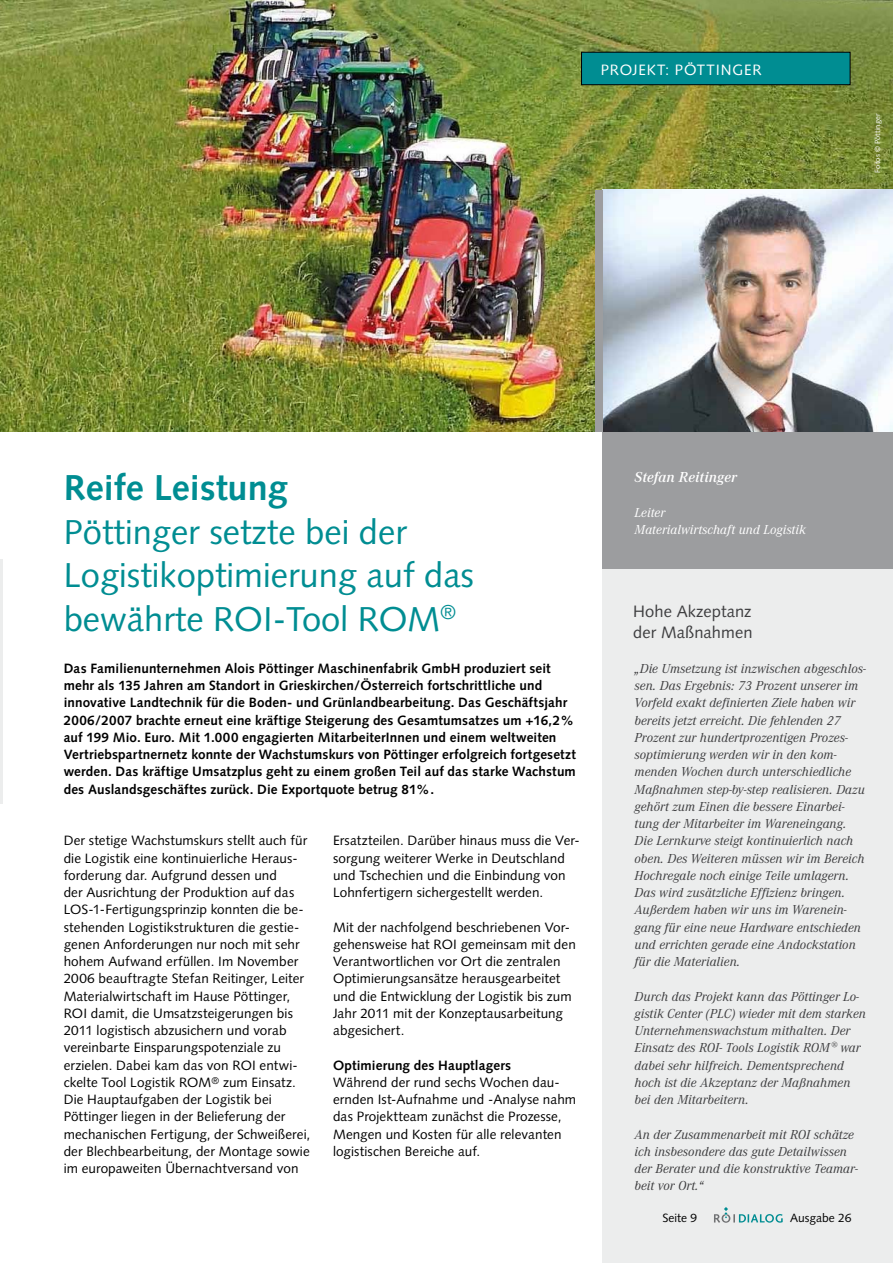
<style>
.page{position:relative;width:893px;height:1263px;background:#fff}
.page>*{position:absolute;margin:0;border:0;box-sizing:border-box;transform-origin:0 0}
.t1{font:700 36px "Syntax";color:#008d92}
.t2{font:34.5px/43.5px "Syntax";color:#008d92}
.t3{font:16.5px/21px "Syntax LT Std";letter-spacing:.005em;color:#3e3e40}
.t4{font:15px "Syntax LT Std";letter-spacing:.055em;color:#fff}
.t5{font:italic 15px "CA Dem";letter-spacing:.005em;color:#fff}
.t6{font:13.5px/17.2px "Syntax";letter-spacing:.005em;color:#000}
.t7{font:italic 13.5px/17.2px "CA Reg";letter-spacing:.005em;color:#3e3e40}
.t8{font:700 13.5px/17.2px "Syntax";letter-spacing:.01em;color:#000}
.t9{font:italic 13.5px/17.2px "CA Reg";letter-spacing:.005em;color:#fff}
.t10{font:12px "Syntax LT Std";color:#000}
.t11{font:7.5px "Syntax";letter-spacing:.015em;color:#fff}
</style>
<div class="page">
<hr style="left:0;top:559px;width:3px;height:245px;background:#eceded">
<div style="left:602px;top:565px;width:291px;height:698px;background:#eceded"></div>
<div style="left:602px;top:422px;width:291px;height:147px;background:#9c9d9f"></div>
<svg style="left:714px;top:1207px;width:69px;height:16px"></svg>
<img style="left:0;top:0;width:893px;height:431px">
<div style="left:581px;top:52px;width:269px;height:33px;background:#008d92"></div>
<div style="left:581px;top:52px;width:269px;height:33px;border:1px solid #000"></div>
<img style="left:602px;top:190px;width:291px;height:241px">
<div style="left:595px;top:190px;width:7px;height:241px;background:#9c9d9f"></div>
<p class="t4" style="left:601px;top:64px;width:162px">PROJEKT: PÖTTINGER</p>
<p class="t11" style="left:874px;top:173px;width:61px;rotate:-90deg">Fotos © Pöttinger</p>
<h1 class="t1" style="left:64px;top:473px;width:225px">Reife Leistung</h1>
<h2 class="t2" style="left:64px;top:513px;width:412px">Pöttinger setzte bei der<br>Logistikoptimierung auf das bewährte ROI-Tool ROM<sup>®</sup></h2>
<p class="t8" style="left:64px;top:661px;width:514px">Das Familienunternehmen Alois Pöttinger Maschinenfabrik GmbH produziert seit mehr als 135 Jahren am Standort in Grieskirchen/Österreich fortschrittliche und innovative Landtechnik für die Boden- und Grünlandbearbeitung. Das Geschäftsjahr 2006/2007 brachte erneut eine kräftige Steigerung des Gesamtumsatzes um +16,2% auf 199 Mio. Euro. Mit 1.000 engagierten MitarbeiterInnen und einem weltweiten Vertriebspartnernetz konnte der Wachstumskurs von Pöttinger erfolgreich fortgesetzt werden. Das kräftige Umsatzplus geht zu einem großen Teil auf das starke Wachstum des Auslandsgeschäftes zurück. Die Exportquote betrug 81%.</p>
<p class="t6" style="left:64px;top:833px;width:248px">Der stetige Wachstumskurs stellt auch für die Logistik eine kontinuierliche Heraus&shy;forderung dar. Aufgrund dessen und<br>der Ausrichtung der Produktion auf das LOS-1-Fertigungsprinzip konnten die be&shy;stehenden Logistikstrukturen die gestie&shy;genen Anforderungen nur noch mit sehr hohem Aufwand erfüllen. Im November 2006 beauftragte Stefan Reitinger, Leiter Materialwirtschaft im Hause Pöttinger, ROI damit, die Umsatzsteigerungen bis 2011 logistisch abzusichern und vorab vereinbarte Einsparungspotenziale zu erzielen. Dabei kam das von ROI entwi&shy;ckelte Tool Logistik ROM<sup>®</sup> zum Einsatz.<br>Die Hauptaufgaben der Logistik bei Pöttinger liegen in der Belieferung der mechanischen Fertigung, der Schweißerei, der Blechbearbeitung, der Montage sowie im europaweiten Übernachtversand von</p>
<p class="t6" style="left:333px;top:833px;width:248px">Ersatzteilen. Darüber hinaus muss die Ver&shy;sorgung weiterer Werke in Deutschland und Tschechien und die Einbindung von Lohnfertigern sichergestellt werden.</p>
<p class="t6" style="left:333px;top:920px;width:244px">Mit der nachfolgend beschriebenen Vor&shy;gehensweise hat ROI gemeinsam mit den Verantwortlichen vor Ort die zentralen Optimierungsansätze herausgearbeitet und die Entwicklung der Logistik bis zum Jahr 2011 mit der Konzeptausarbeitung abgesichert.</p>
<p class="t8" style="left:333px;top:1058px;width:180px">Optimierung des Hauptlagers</p>
<p class="t6" style="left:333px;top:1075px;width:245px">Während der rund sechs Wochen dau&shy;ernden Ist-Aufnahme und -Analyse nahm das Projektteam zunächst die Prozesse, Mengen und Kosten für alle relevanten logistischen Bereiche auf.</p>
<p class="t5" style="left:634px;top:468px;width:104px">Stefan Reitinger</p>
<p class="t9" style="left:634px;top:505px;width:173px">Leiter<br>Materialwirtschaft und Logistik</p>
<p class="t3" style="left:633px;top:602px;width:121px">Hohe Akzeptanz der Maßnahmen</p>
<p class="t7" style="left:634px;top:661px;width:233px">„Die Umsetzung ist inzwischen abgeschlos&shy;sen. Das Ergebnis: 73 Prozent unserer im Vorfeld exakt definierten Ziele haben wir bereits jetzt erreicht. Die fehlenden 27<br>Prozent zur hundertprozentigen Prozes&shy;soptimierung werden wir in den kom&shy;menden Wochen durch unterschiedliche Maßnahmen step-by-step realisieren. Dazu gehört zum Einen die bessere Einarbei&shy;tung der Mitarbeiter im Wareneingang.<br>Die Lernkurve steigt kontinuierlich nach oben. Des Weiteren müssen wir im Bereich Hochregale noch einige Teile umlagern.<br>Das wird zusätzliche Effizienz bringen.<br>Außerdem haben wir uns im Warenein&shy;gang für eine neue Hardware entschieden und errichten gerade eine Andockstation für die Materialien.</p>
<p class="t7" style="left:634px;top:989px;width:233px">Durch das Projekt kann das Pöttinger Lo&shy;gistik Center (PLC) wieder mit dem starken Unternehmenswachstum mithalten. Der Einsatz des ROI- Tools Logistik ROM® war dabei sehr hilfreich. Dementsprechend hoch ist die Akzeptanz der Maßnahmen bei den Mitarbeitern.</p>
<p class="t7" style="left:634px;top:1127px;width:225px">An der Zusammenarbeit mit ROI schätze ich insbesondere das gute Detailwissen der Berater und die konstruktive Teamar&shy;beit vor Ort.“</p>
<p class="t10" style="left:662px;top:1213px;width:36px">Seite 9</p>
<p class="t10" style="left:790px;top:1213px;width:63px">Ausgabe 26</p>
</div>
